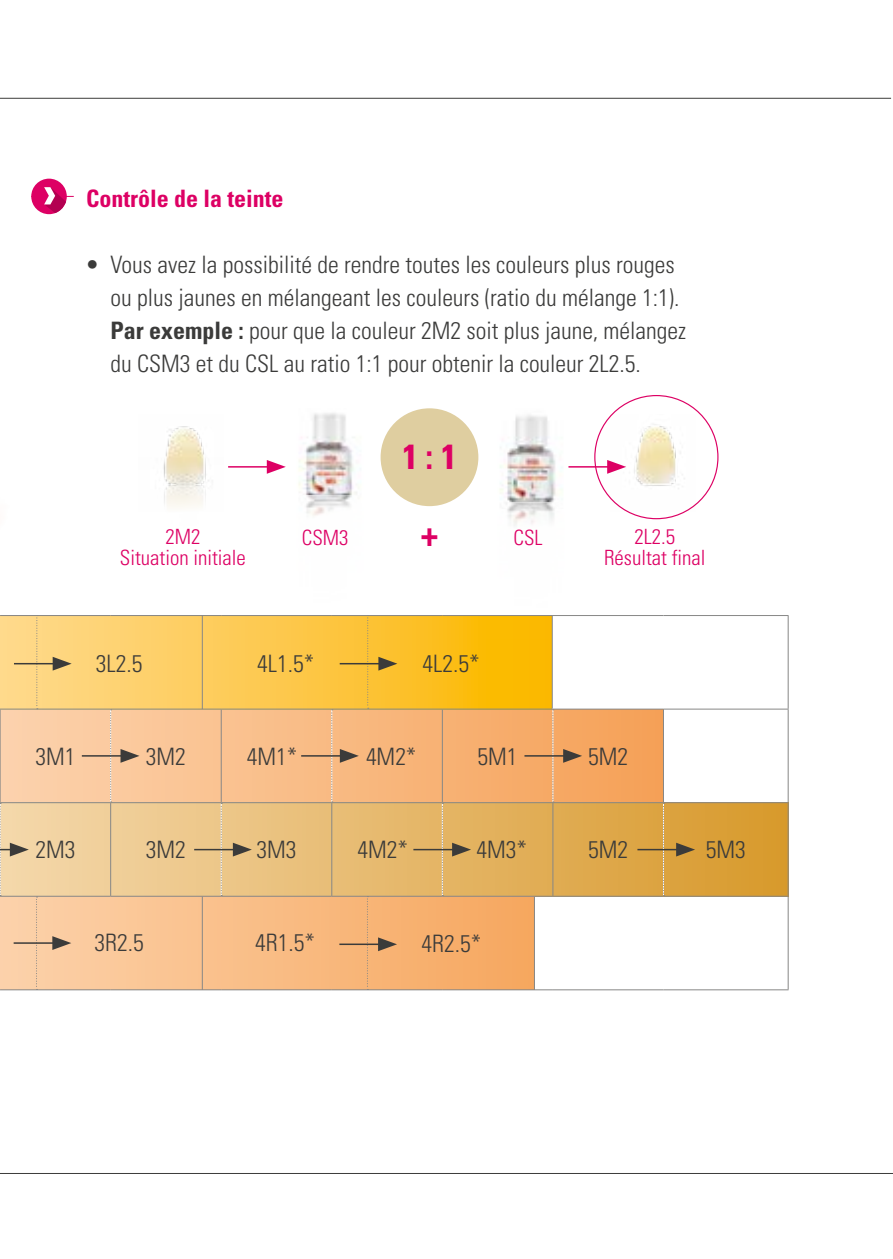
<style>
.page{position:relative;width:893px;height:1259px;background:#fff}
.page>*{position:absolute;margin:0;border:0;box-sizing:border-box;transform-origin:0 0}
.t1{font:700 condensed 34.8px "Univers LT Std";color:#dd0064}
.t2{font:300 condensed 24px/33px "Univers LT Std";color:#3b3b3a}
.t3{font:700 condensed 24px "Univers LT Std";color:#dd0064}
.t4{font:300 condensed 21px/21px "Univers LT Std";color:#dd0064;text-align:center}
.s1{font-weight:700}
</style>
<div class="page">
<img style="left:0;top:97px;width:153px;height:118px">
<hr style="left:568px;top:466px;width:44px;height:1px;background:#dd0064">
<svg style="left:607px;top:460px;width:3px;height:14px"></svg>
<img style="left:165px;top:426px;width:39px;height:32px">
<img style="left:610px;top:415px;width:85px;height:97px">
<img style="left:163px;top:458px;width:46px;height:50px">
<img style="left:298px;top:413px;width:94px;height:82px">
<img style="left:468px;top:415px;width:95px;height:87px">
<div style="left:381px;top:408px;width:97px;height:98px;background:#dfcea0;border-radius:50%"></div>
<hr style="left:228px;top:466px;width:44px;height:1px;background:#dd0064">
<svg style="left:267px;top:460px;width:19px;height:14px"></svg>
<div style="left:0;top:709px;width:663px;height:93px;background:linear-gradient(to right,#fcd3ae,#f5a057)"></div>
<div style="left:0;top:802px;width:788px;height:94px;background:linear-gradient(to right,#f4d8ad,#d7992c)"></div>
<div style="left:0;top:615px;width:552px;height:94px;background:linear-gradient(to right,#ffda94,#fbb700)"></div>
<div style="left:0;top:896px;width:535px;height:94px;background:linear-gradient(to right,#fcd2ab,#f6a75e)"></div>
<hr style="left:0;top:615px;width:111px;height:1px;background:#878786">
<hr style="left:111px;top:615px;width:110px;height:1px;background:#878786">
<hr style="left:221px;top:615px;width:111px;height:1px;background:#878786">
<hr style="left:332px;top:615px;width:110px;height:1px;background:#878786">
<hr style="left:442px;top:615px;width:111px;height:1px;background:#878786">
<hr style="left:553px;top:615px;width:110px;height:1px;background:#878786">
<hr style="left:663px;top:615px;width:125px;height:1px;background:#878786">
<hr style="left:788px;top:616px;width:1px;height:93px;background:#878786">
<hr style="left:788px;top:709px;width:1px;height:93px;background:#878786">
<hr style="left:788px;top:803px;width:1px;height:93px;background:#878786">
<hr style="left:788px;top:896px;width:1px;height:93px;background:#878786">
<hr style="left:0;top:989px;width:111px;height:1px;background:#878786">
<hr style="left:111px;top:989px;width:110px;height:1px;background:#878786">
<hr style="left:221px;top:989px;width:111px;height:1px;background:#878786">
<hr style="left:332px;top:989px;width:110px;height:1px;background:#878786">
<hr style="left:442px;top:989px;width:111px;height:1px;background:#878786">
<hr style="left:553px;top:989px;width:110px;height:1px;background:#878786">
<hr style="left:663px;top:989px;width:125px;height:1px;background:#878786">
<hr style="left:0;top:708px;width:111px;height:1px;background:#878786">
<hr style="left:0;top:709px;width:1px;height:93px;background:#878786">
<hr style="left:111px;top:708px;width:110px;height:1px;background:#878786">
<hr style="left:221px;top:708px;width:111px;height:1px;background:#878786">
<hr style="left:221px;top:709px;width:1px;height:93px;background:#878786">
<hr style="left:332px;top:708px;width:110px;height:1px;background:#878786">
<hr style="left:442px;top:708px;width:111px;height:1px;background:#878786">
<hr style="left:442px;top:709px;width:1px;height:93px;background:#878786">
<hr style="left:553px;top:708px;width:110px;height:1px;background:#878786">
<hr style="left:663px;top:708px;width:125px;height:1px;background:#878786">
<hr style="left:663px;top:709px;width:1px;height:93px;background:#878786">
<hr style="left:0;top:802px;width:111px;height:1px;background:#878786">
<hr style="left:111px;top:802px;width:110px;height:1px;background:#878786">
<hr style="left:110px;top:803px;width:1px;height:93px;background:#878786">
<hr style="left:221px;top:802px;width:111px;height:1px;background:#878786">
<hr style="left:332px;top:802px;width:110px;height:1px;background:#878786">
<hr style="left:331px;top:803px;width:1px;height:93px;background:#878786">
<hr style="left:442px;top:802px;width:111px;height:1px;background:#878786">
<hr style="left:553px;top:802px;width:110px;height:1px;background:#878786">
<hr style="left:552px;top:803px;width:1px;height:93px;background:#878786">
<hr style="left:663px;top:802px;width:125px;height:1px;background:#878786">
<hr style="left:0;top:895px;width:111px;height:1px;background:#878786">
<hr style="left:111px;top:895px;width:110px;height:1px;background:#878786">
<hr style="left:221px;top:895px;width:111px;height:1px;background:#878786">
<hr style="left:332px;top:895px;width:110px;height:1px;background:#878786">
<hr style="left:442px;top:895px;width:111px;height:1px;background:#878786">
<hr style="left:553px;top:895px;width:110px;height:1px;background:#878786">
<hr style="left:663px;top:895px;width:125px;height:1px;background:#878786">
<svg style="left:110px;top:709px;width:2px;height:93px"></svg>
<svg style="left:331px;top:709px;width:2px;height:93px"></svg>
<svg style="left:552px;top:709px;width:2px;height:93px"></svg>
<svg style="left:221px;top:803px;width:1px;height:92px"></svg>
<svg style="left:442px;top:803px;width:1px;height:92px"></svg>
<svg style="left:663px;top:803px;width:1px;height:93px"></svg>
<svg style="left:36px;top:896px;width:2px;height:93px"></svg>
<svg style="left:36px;top:616px;width:2px;height:93px"></svg>
<svg style="left:367px;top:896px;width:1px;height:93px"></svg>
<svg style="left:367px;top:632px;width:2px;height:77px"></svg>
<hr style="left:552px;top:615px;width:1px;height:93px;background:#878786">
<hr style="left:202px;top:615px;width:1px;height:94px;background:#878786">
<hr style="left:202px;top:896px;width:1px;height:94px;background:#878786">
<hr style="left:534px;top:896px;width:1px;height:93px;background:#878786">
<svg style="left:0;top:802px;width:29px;height:94px"></svg>
<hr style="left:194px;top:849px;width:44px;height:1px;background:#3b3b3a">
<svg style="left:233px;top:842px;width:19px;height:14px"></svg>
<hr style="left:413px;top:849px;width:44px;height:1px;background:#3b3b3a">
<svg style="left:452px;top:842px;width:19px;height:14px"></svg>
<hr style="left:637px;top:849px;width:44px;height:1px;background:#3b3b3a">
<svg style="left:676px;top:842px;width:19px;height:14px"></svg>
<hr style="left:82px;top:755px;width:43px;height:1px;background:#3b3b3a">
<svg style="left:121px;top:749px;width:18px;height:14px"></svg>
<hr style="left:301px;top:755px;width:44px;height:1px;background:#3b3b3a">
<svg style="left:340px;top:749px;width:19px;height:14px"></svg>
<hr style="left:524px;top:755px;width:44px;height:1px;background:#3b3b3a">
<svg style="left:563px;top:749px;width:19px;height:14px"></svg>
<hr style="left:14px;top:663px;width:43px;height:1px;background:#3b3b3a">
<svg style="left:53px;top:657px;width:19px;height:13px"></svg>
<hr style="left:14px;top:942px;width:43px;height:2px;background:#3b3b3a">
<svg style="left:52px;top:936px;width:19px;height:14px"></svg>
<hr style="left:340px;top:663px;width:43px;height:1px;background:#3b3b3a">
<svg style="left:378px;top:657px;width:19px;height:13px"></svg>
<hr style="left:339px;top:943px;width:44px;height:2px;background:#3b3b3a">
<svg style="left:378px;top:937px;width:19px;height:14px"></svg>
<img style="left:268px;top:495px;width:124px;height:137px">
<img style="left:468px;top:502px;width:86px;height:136px">
<hr style="left:0;top:98px;width:891px;height:1px;background:#3b3b3a">
<hr style="left:0;top:1173px;width:893px;height:1px;background:#3b3b3a">
<p class="t3" style="left:86px;top:184px;width:199px">Contrôle de la teinte</p>
<p class="t2" style="left:111px;top:248px;width:577px;text-indent:-26px">• Vous avez la possibilité de rendre toutes les couleurs plus rouges ou plus jaunes en mélangeant les couleurs (ratio du mélange 1:1).<br><span class="s1">Par exemple :</span> pour que la couleur 2M2 soit plus jaune, mélangez du CSM3 et du CSL au ratio 1:1 pour obtenir la couleur 2L2.5.</p>
<p class="t4" style="left:120px;top:526px;width:127px">2M2<br>Situation initiale</p>
<h1 class="t1" style="left:402px;top:436px;width:56px">1 : 1</h1>
<h1 class="t1" style="left:421px;top:512px;width:19px">+</h1>
<p class="t4" style="left:302px;top:527px;width:48px">CSM3</p>
<p class="t4" style="left:514px;top:527px;width:31px">CSL</p>
<p class="t2" style="left:96px;top:647px;width:48px">3L2.5</p>
<p class="t2" style="left:257px;top:647px;width:59px">4L1.5*</p>
<p class="t2" style="left:423px;top:647px;width:59px">4L2.5*</p>
<p class="t4" style="left:604px;top:526px;width:103px">2L2.5<br>Résultat final</p>
<p class="t2" style="left:35px;top:739px;width:41px">3M1</p>
<p class="t2" style="left:146px;top:739px;width:41px">3M2</p>
<p class="t2" style="left:247px;top:739px;width:52px">4M1*</p>
<p class="t2" style="left:366px;top:739px;width:52px">4M2*</p>
<p class="t2" style="left:478px;top:739px;width:41px">5M1</p>
<p class="t2" style="left:588px;top:739px;width:41px">5M2</p>
<p class="t2" style="left:35px;top:833px;width:41px">2M3</p>
<p class="t2" style="left:146px;top:833px;width:41px">3M2</p>
<p class="t2" style="left:256px;top:833px;width:41px">3M3</p>
<p class="t2" style="left:357px;top:833px;width:52px">4M2*</p>
<p class="t2" style="left:477px;top:833px;width:52px">4M3*</p>
<p class="t2" style="left:588px;top:833px;width:41px">5M2</p>
<p class="t2" style="left:706px;top:833px;width:41px">5M3</p>
<p class="t2" style="left:95px;top:926px;width:51px">3R2.5</p>
<p class="t2" style="left:255px;top:926px;width:61px">4R1.5*</p>
<p class="t2" style="left:422px;top:926px;width:61px">4R2.5*</p>
</div>
